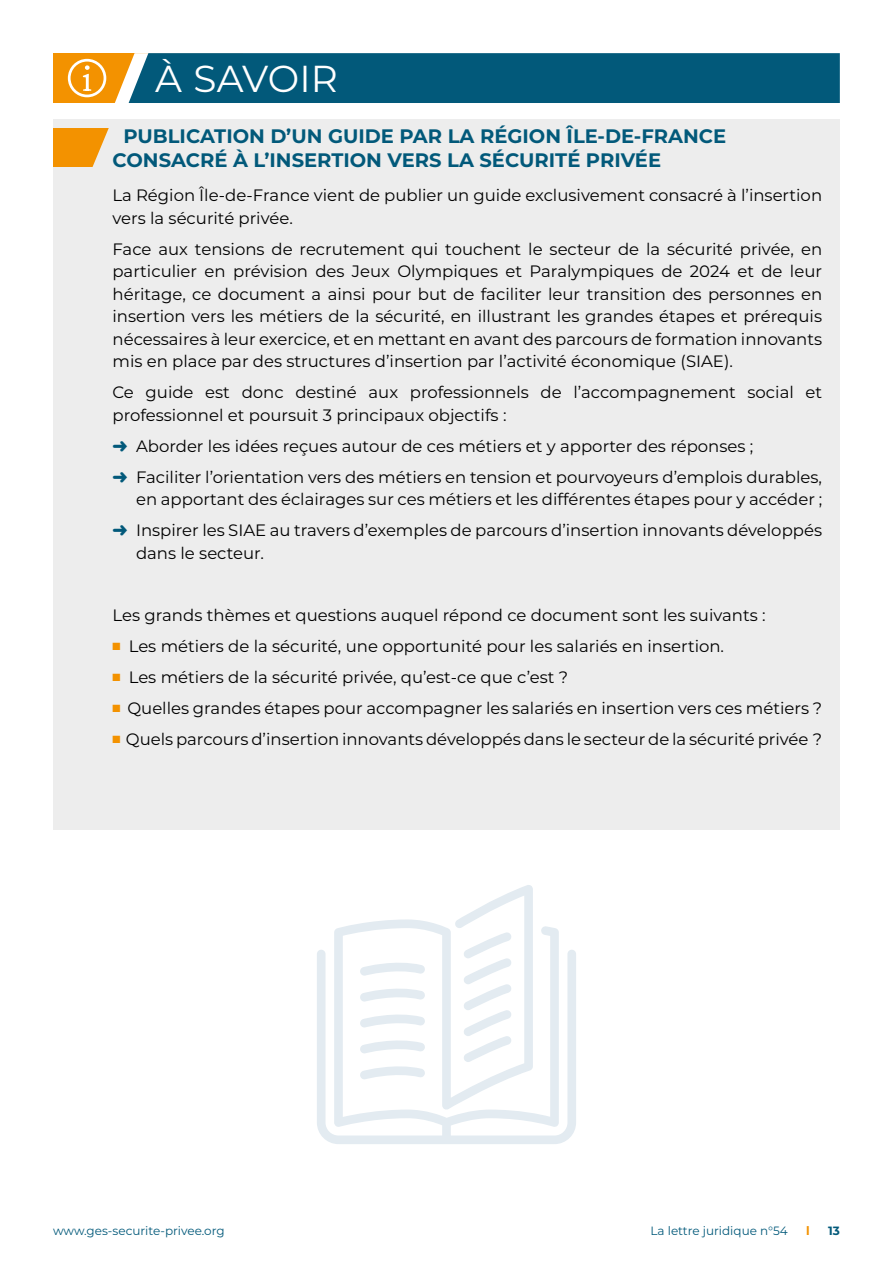
<style>
.page{position:relative;width:893px;height:1263px;background:#fff}
.page>*{position:absolute;margin:0;border:0;box-sizing:border-box;transform-origin:0 0}
.t1{font:37.5px "Montserrat";letter-spacing:-.005em;color:#fff}
.t2{font:700 19.5px/23.4px "Montserrat";color:#02597a}
.t3{font:16.5px/22.5px "Montserrat";color:#000}
.t4{font:12px "Montserrat";color:#02597a}
.t5{font:700 12px "Montserrat";color:#02597a}
.t6{font:700 12px "Montserrat";color:#f39200}
.s1{color:#02597a}
.s2{color:#f39200}
</style>
<div class="page">
<div style="left:53px;top:119px;width:787px;height:710px;background:#ededed"></div>
<div style="left:53px;top:53px;width:189px;height:50px;background:#f39200"></div>
<div style="left:115px;top:53px;width:725px;height:50px;background:#02597a"></div>
<div style="left:58px;top:128px;width:66px;height:39px;background:#f39200"></div>
<svg style="left:92px;top:128px;width:32px;height:39px"></svg>
<div style="left:53px;top:128px;width:14px;height:39px;background:#f39200"></div>
<div style="left:68px;top:59px;width:38px;height:38px;border:3px solid #fff;border-radius:50%"></div>
<svg style="left:83px;top:65px;width:8px;height:26px"></svg>
<svg style="left:317px;top:885px;width:259px;height:259px"></svg>
<svg style="left:360px;top:959px;width:65px;height:17px"></svg>
<svg style="left:360px;top:985px;width:65px;height:16px"></svg>
<svg style="left:463px;top:932px;width:49px;height:130px"></svg>
<svg style="left:360px;top:1011px;width:65px;height:16px"></svg>
<svg style="left:360px;top:1062px;width:65px;height:17px"></svg>
<svg style="left:360px;top:1036px;width:65px;height:17px"></svg>
<h1 class="t1" style="left:155px;top:53px;width:184px">À SAVOIR</h1>
<p class="t2" style="left:112px;top:124px;width:615px;text-indent:11px">PUBLICATION D’UN GUIDE PAR LA RÉGION ÎLE-DE-FRANCE<br>CONSACRÉ À L’INSERTION VERS LA SÉCURITÉ PRIVÉE</p>
<p class="t3" style="left:112px;top:183px;width:711px">La Région Île-de-France vient de publier un guide exclusivement consacré à l’insertion vers la sécurité privée.</p>
<p class="t3" style="left:112px;top:237px;width:711px;text-align:justify">Face aux tensions de recrutement qui touchent le secteur de la sécurité privée, en particulier en prévision des Jeux Olympiques et Paralympiques de 2024 et de leur héritage, ce document a ainsi pour but de faciliter leur transition des personnes en insertion vers les métiers de la sécurité, en illustrant les grandes étapes et prérequis nécessaires à leur exercice, et en mettant en avant des parcours de formation innovants mis en place par des structures d’insertion par l’activité économique (SIAE).</p>
<p class="t3" style="left:112px;top:381px;width:711px">Ce guide est donc destiné aux professionnels de l’accompagnement social et professionnel et poursuit 3 principaux objectifs :</p>
<p class="t3" style="left:112px;top:430px;width:711px;line-height:31px"><span class="s1">➜</span> Aborder les idées reçues autour de ces métiers et y apporter des réponses ;<br><span class="s1">➜</span> Faciliter l’orientation vers des métiers en tension et pourvoyeurs d’emplois durables,</p>
<p class="t3" style="left:112px;top:483px;width:711px;line-height:31px;text-align:right">en apportant des éclairages sur ces métiers et les différentes étapes pour y accéder ;<br><span class="s1">➜</span> Inspirer les SIAE au travers d’exemples de parcours d’insertion innovants développés</p>
<p class="t3" style="left:136px;top:541px;width:130px">dans le secteur.</p>
<p class="t3" style="left:112px;top:603px;width:655px">Les grands thèmes et questions auquel répond ce document sont les suivants :</p>
<p class="t3" style="left:112px;top:634px;width:613px"><span class="s2">■</span> Les métiers de la sécurité, une opportunité pour les salariés en insertion.</p>
<p class="t3" style="left:112px;top:665px;width:457px"><span class="s2">■</span> Les métiers de la sécurité privée, qu’est-ce que c’est ?</p>
<p class="t3" style="left:112px;top:696px;width:711px"><span class="s2">■</span> Quelles grandes étapes pour accompagner les salariés en insertion vers ces métiers ?</p>
<p class="t3" style="left:112px;top:727px;width:711px"><span class="s2">■</span> Quels parcours d’insertion innovants développés dans le secteur de la sécurité privée ?</p>
<p class="t4" style="left:53px;top:1222px;width:173px">www.ges-securite-privee.org</p>
<p class="t4" style="left:650px;top:1222px;width:139px">La lettre juridique n°54</p>
<p class="t6" style="left:806px;top:1222px;width:5px">l</p>
<p class="t5" style="left:828px;top:1222px;width:13px">13</p>
</div>
